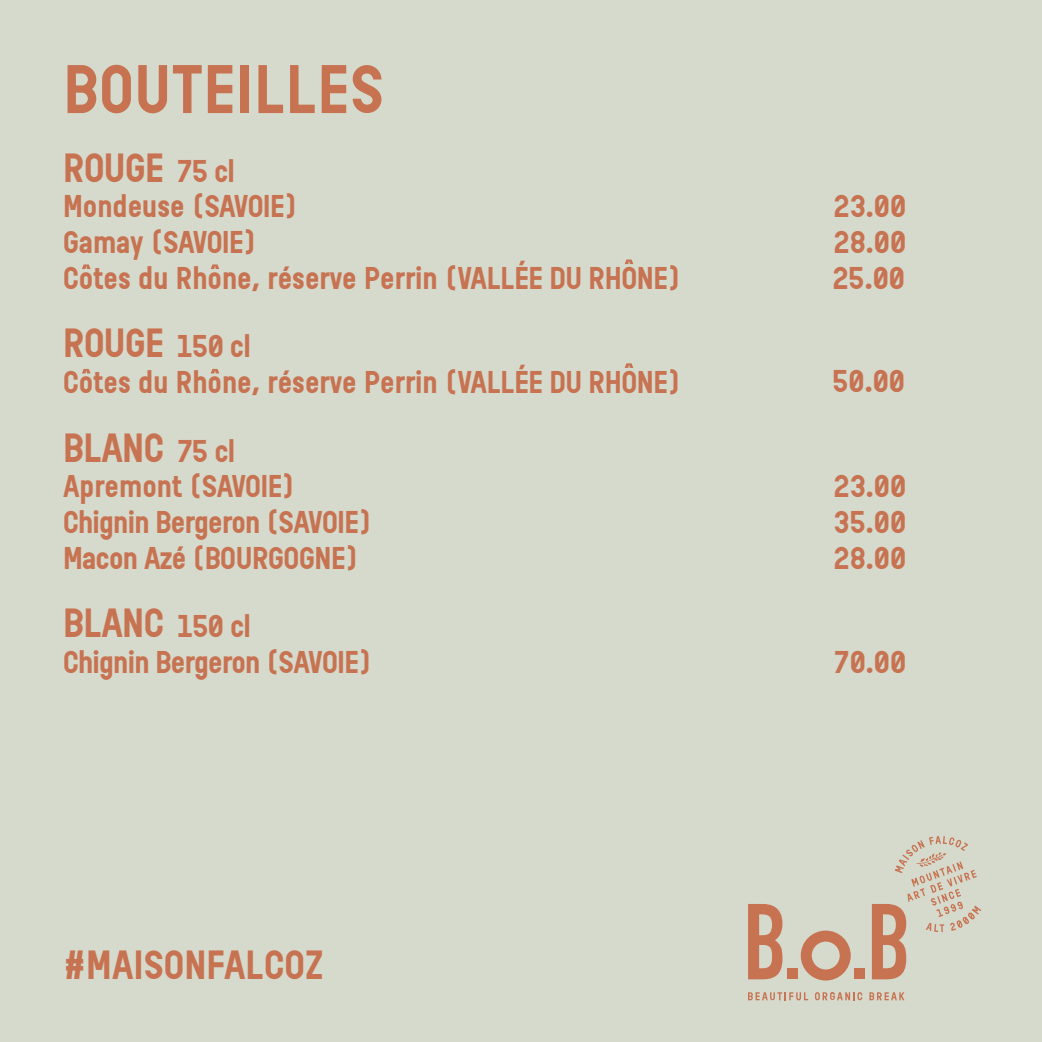
<style>
.page{position:relative;width:1042px;height:1042px;background:#d6dacc}
.page>*{position:absolute;margin:0;border:0;box-sizing:border-box;transform-origin:0 0}
.t1{font:700 64.75px "Reglo";letter-spacing:.01em;color:#c77251}
.t2{font:700 38.5px "Reglo";color:#c77251}
.t3{font:700 38.5px "Reglo";letter-spacing:-.015em;color:#c77352}
.t4{font:700 29.75px/35.7px "Reglo";color:#c77251}
.t5{font:700 29.75px/35.7px "Reglo";letter-spacing:-.025em;color:#c77352}
.s1{font-size:29.75px}
</style>
<div class="page">
<div style="left:787px;top:968px;width:10px;height:11px;background:#c77352"></div>
<div style="left:854px;top:968px;width:11px;height:11px;background:#c77352"></div>
<svg style="left:748px;top:992px;width:60px;height:8px"></svg>
<svg style="left:815px;top:992px;width:47px;height:8px"></svg>
<svg style="left:869px;top:992px;width:35px;height:8px"></svg>
<svg style="left:801px;top:930px;width:50px;height:50px"></svg>
<svg style="left:748px;top:904px;width:34px;height:75px"></svg>
<svg style="left:872px;top:836px;width:109px;height:143px"></svg>
<svg style="left:625px;top:259px;width:8px;height:5px"></svg>
<svg style="left:625px;top:363px;width:8px;height:5px"></svg>
<svg style="left:211px;top:264px;width:8px;height:5px"></svg>
<svg style="left:211px;top:369px;width:8px;height:4px"></svg>
<svg style="left:82px;top:264px;width:9px;height:5px"></svg>
<svg style="left:82px;top:369px;width:9px;height:4px"></svg>
<h1 class="t1" style="left:63px;top:52px;width:322px">BOUTEILLES</h1>
<p class="t2" style="left:63px;top:145px;width:173px">ROUGE <span class="s1">75 cl</span></p>
<p class="t4" style="left:63px;top:189px;width:619px">Mondeuse (SAVOIE)<br>Gamay (SAVOIE)<br>Cotes du Rhone, réserve Perrin (VALLÉE DU RHONE)</p>
<p class="t2" style="left:63px;top:321px;width:189px">ROUGE <span class="s1">150 cl</span></p>
<p class="t4" style="left:63px;top:364px;width:619px">Cotes du Rhone, réserve Perrin (VALLÉE DU RHONE)</p>
<p class="t3" style="left:63px;top:425px;width:174px">BLANC <span class="s1">75 cl</span></p>
<p class="t5" style="left:63px;top:469px;width:310px">Apremont (SAVOIE)<br>Chignin Bergeron (SAVOIE)<br>Macon Azé (BOURGOGNE)</p>
<p class="t3" style="left:63px;top:601px;width:189px">BLANC <span class="s1">150 cl</span></p>
<p class="t5" style="left:63px;top:644px;width:310px">Chignin Bergeron (SAVOIE)</p>
<p class="t2" style="left:63px;top:942px;width:262px">#MAISONFALCOZ</p>
<p class="t4" style="left:833px;top:188px;width:74px">23.00</p>
<p class="t4" style="left:832px;top:224px;width:75px">28.00<br>25.00</p>
<p class="t4" style="left:832px;top:364px;width:74px">50.00</p>
<p class="t5" style="left:833px;top:468px;width:74px">23.00</p>
<p class="t5" style="left:833px;top:504px;width:74px">35.00<br>28.00</p>
<p class="t5" style="left:834px;top:644px;width:74px">70.00</p>
</div>
